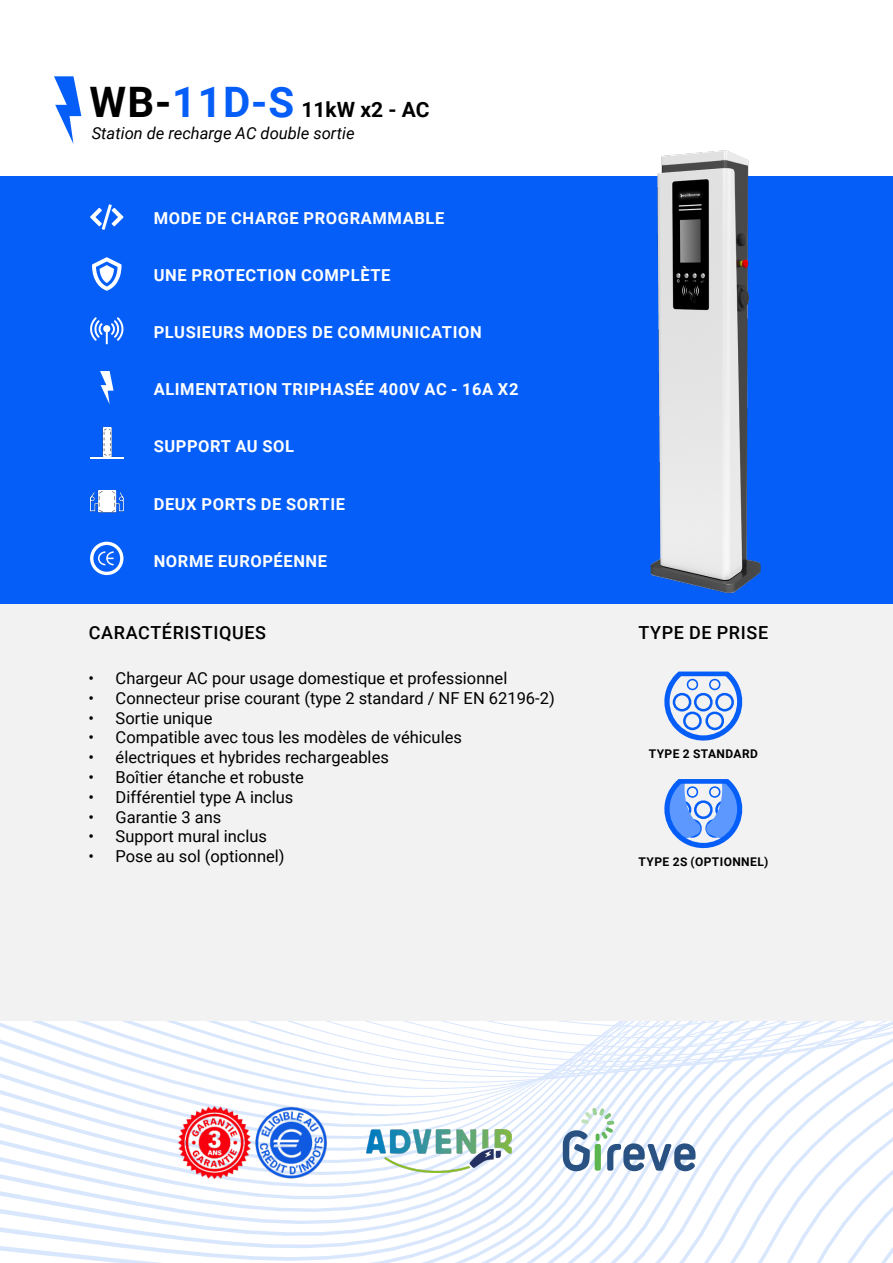
<style>
.page{position:relative;width:893px;height:1263px;background:#fff}
.page>*{position:absolute;margin:0;border:0;box-sizing:border-box;transform-origin:0 0}
.t1{font:700 21px "Roboto";color:#000}
.t2{font:500 18px "Roboto";letter-spacing:.035em;color:#000}
.t3{font:16.5px "Roboto";color:#000}
.t4{font:700 16.5px "Roboto";letter-spacing:.035em;color:#fff}
.t5{font:italic 16.5px "Roboto";color:#000}
.t6{font:700 12px "Roboto";letter-spacing:.035em;color:#000}
.s1{font-size:42px}
.s2{font-size:42px;color:#065ef8}
</style>
<div class="page">
<div style="left:0;top:604px;width:893px;height:416px;background:#f2f2f2"></div>
<div style="left:0;top:176px;width:893px;height:428px;background:#055ef8"></div>
<svg style="left:54px;top:76px;width:27px;height:68px"></svg>
<img style="left:90px;top:491px;width:33px;height:21px">
<svg style="left:90px;top:542px;width:33px;height:33px"></svg>
<img style="left:90px;top:428px;width:33px;height:31px">
<svg style="left:100px;top:371px;width:14px;height:33px"></svg>
<svg style="left:90px;top:317px;width:33px;height:27px"></svg>
<svg style="left:92px;top:257px;width:30px;height:34px"></svg>
<svg style="left:90px;top:204px;width:33px;height:26px"></svg>
<img style="left:650px;top:150px;width:111px;height:444px">
<svg style="left:0;top:671px;width:893px;height:592px"></svg>
<p class="t1" style="left:89px;top:95px;width:342px"><span class="s1">WB-</span><span class="s2">11D-S</span> 11kW x2 - AC</p>
<p class="t5" style="left:92px;top:122px;width:264px">Station de recharge AC double sortie</p>
<p class="t4" style="left:154px;top:207px;width:292px">MODE DE CHARGE PROGRAMMABLE</p>
<p class="t4" style="left:154px;top:264px;width:238px">UNE PROTECTION COMPLÈTE</p>
<p class="t4" style="left:154px;top:321px;width:329px">PLUSIEURS MODES DE COMMUNICATION</p>
<p class="t4" style="left:154px;top:378px;width:366px">ALIMENTATION TRIPHASÉE 400V AC - 16A X2</p>
<p class="t4" style="left:154px;top:435px;width:142px">SUPPORT AU SOL</p>
<p class="t4" style="left:154px;top:492px;width:193px">DEUX PORTS DE SORTIE</p>
<p class="t4" style="left:154px;top:549px;width:175px">NORME EUROPÉENNE</p>
<p class="t2" style="left:89px;top:620px;width:179px">CARACTÉRISTIQUES</p>
<p class="t3" style="left:89px;top:666px;width:420px">• Chargeur AC pour usage domestique et professionnel</p>
<p class="t3" style="left:89px;top:686px;width:468px">• Connecteur prise courant (type 2 standard / NF EN 62196-2)</p>
<p class="t3" style="left:89px;top:706px;width:125px">• Sortie unique</p>
<p class="t3" style="left:89px;top:726px;width:375px">• Compatible avec tous les modèles de véhicules</p>
<p class="t3" style="left:89px;top:746px;width:302px">• électriques et hybrides rechargeables</p>
<p class="t3" style="left:89px;top:765px;width:217px">• Boîtier étanche et robuste</p>
<p class="t3" style="left:89px;top:785px;width:206px">• Différentiel type A inclus</p>
<p class="t3" style="left:89px;top:805px;width:134px">• Garantie 3 ans</p>
<p class="t3" style="left:89px;top:825px;width:180px">• Support mural inclus</p>
<p class="t3" style="left:89px;top:845px;width:198px">• Pose au sol (optionnel)</p>
<p class="t2" style="left:638px;top:620px;width:131px">TYPE DE PRISE</p>
<p class="t6" style="left:649px;top:746px;width:111px">TYPE 2 STANDARD</p>
<p class="t6" style="left:639px;top:853px;width:131px">TYPE 2S (OPTIONNEL)</p>
</div>
